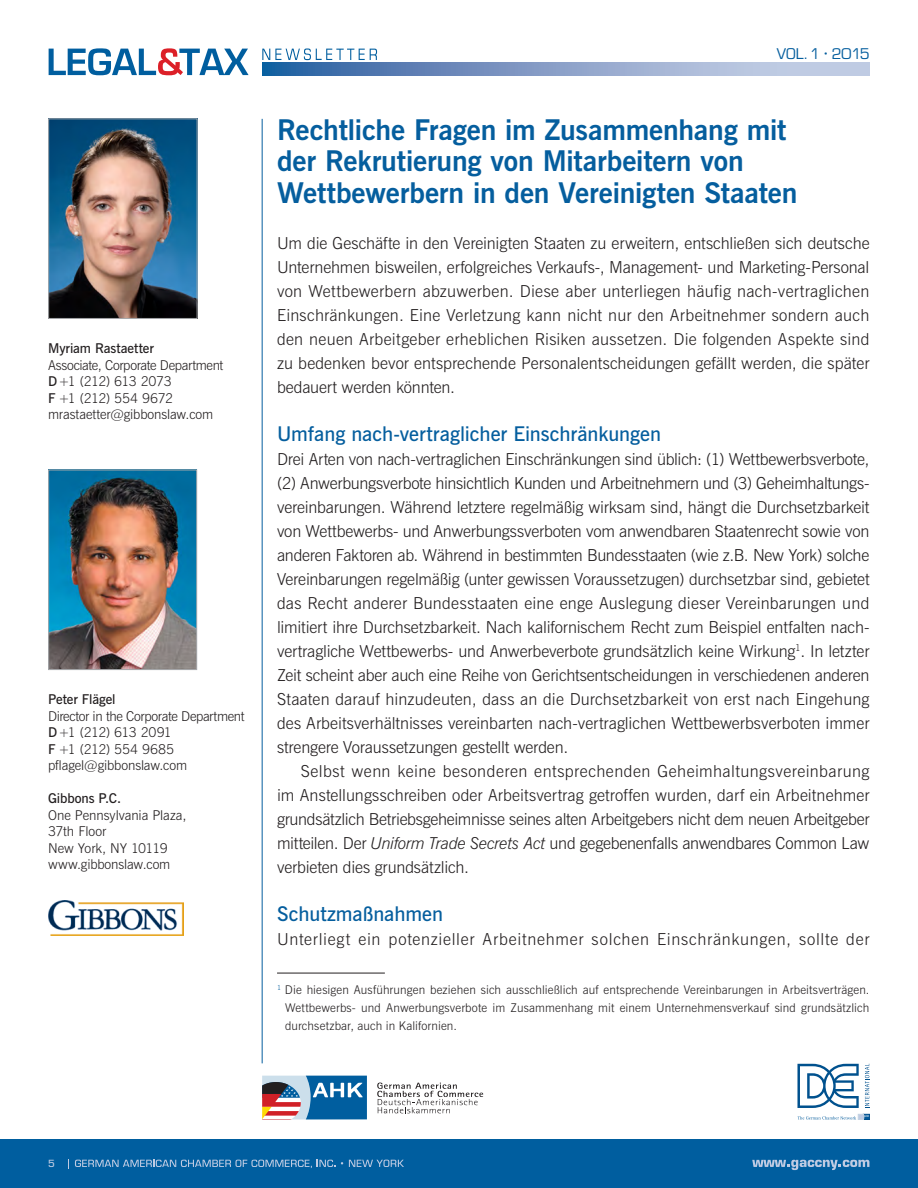
<style>
.page{position:relative;width:918px;height:1188px;background:#fff}
.page>*{position:absolute;margin:0;border:0;box-sizing:border-box;transform-origin:0 0}
.Article_Headline_1st{font:700 28.5px/31.5px "News Gothic BT";letter-spacing:-.01em;color:#055e9e}
.Article_SubHeadLine{font:600 20.25px "News Gothic BT";color:#055e9e}
.Article_Copy{font:300 16.5px/24px "News Gothic BT";color:#231f20;text-align:justify}
.Article_Copy-2{font:300 16.5px "News Gothic BT";letter-spacing:.045em;color:#231f20}
.t1{font:16.2px "Eurostile Rmn";color:#055e9e}
.Contact_Box{font:300 13.5px "News Gothic BT";letter-spacing:-.015em;color:#231f20}
.Contact_Box-2{font:600 13.5px "News Gothic BT";letter-spacing:-.005em;color:#231f20}
.Contact_Box-3{font:300 13.5px "News Gothic BT";letter-spacing:-.05em;color:#231f20}
.Fußnote{font:300 12px/18px "News Gothic BT";letter-spacing:.01em;color:#231f20;text-align:justify}
.t2{font:10.8px "Eurostile Mdm";color:#becbe3}
.s1{font-weight:600}
.s2{font-style:italic}
</style>
<div class="page">
<div style="left:0;top:1139px;width:918px;height:49px;background:#005e9f"></div>
<svg style="left:75px;top:1160px;width:260px;height:8px"></svg>
<svg style="left:349px;top:1160px;width:55px;height:7px"></svg>
<svg style="left:752px;top:1160px;width:117px;height:10px"></svg>
<svg style="left:377px;top:1083px;width:106px;height:30px"></svg>
<svg style="left:262px;top:1076px;width:105px;height:44px;background:#6585a6"></svg>
<svg style="left:797px;top:1064px;width:72px;height:56px"></svg>
<svg style="left:262px;top:63px;width:607px;height:12px;background:#849ec7"></svg>
<svg style="left:262px;top:48px;width:115px;height:12px"></svg>
<svg style="left:49px;top:48px;width:200px;height:27px"></svg>
<hr style="left:262px;top:119px;width:1px;height:944px;background:#055e9e">
<img style="left:50px;top:472px;width:145px;height:196px">
<div style="left:48px;top:470px;width:149px;height:200px;border:1px solid #a7a9ac"></div>
<img style="left:50px;top:121px;width:145px;height:196px">
<div style="left:48px;top:119px;width:149px;height:200px;border:1px solid #a7a9ac"></div>
<img style="left:49px;top:900px;width:135px;height:35px">
<hr style="left:277px;top:973px;width:108px;height:1px;background:#231f20">
<p class="Contact_Box-2" style="left:48px;top:340px;width:107px">Myriam Rastaetter</p>
<p class="Contact_Box" style="left:48px;top:357px;width:177px">Associate, Corporate Department</p>
<p class="Contact_Box-3" style="left:48px;top:373px;width:125px"><span class="s1">D</span>+1 (212) 613 2073</p>
<p class="Contact_Box" style="left:48px;top:390px;width:127px"><span class="s1">F</span> +1 (212) 554 9672</p>
<p class="Contact_Box" style="left:48px;top:406px;width:167px">mrastaetter@gibbonslaw.com</p>
<p class="Contact_Box-2" style="left:48px;top:691px;width:69px">Peter Flägel</p>
<p class="Contact_Box" style="left:48px;top:708px;width:198px">Director in the Corporate Department</p>
<p class="Contact_Box-3" style="left:48px;top:724px;width:125px"><span class="s1">D</span>+1 (212) 613 2091</p>
<p class="Contact_Box" style="left:48px;top:741px;width:128px"><span class="s1">F</span> +1 (212) 554 9685</p>
<p class="Contact_Box" style="left:48px;top:757px;width:141px">pflagel@gibbonslaw.com</p>
<p class="Contact_Box-2" style="left:48px;top:790px;width:75px">Gibbons P.C.</p>
<p class="Contact_Box" style="left:48px;top:807px;width:140px">One Pennsylvania Plaza,</p>
<p class="Contact_Box" style="left:48px;top:823px;width:60px">37th Floor</p>
<p class="Contact_Box" style="left:48px;top:840px;width:121px">New York, NY 10119</p>
<p class="Contact_Box" style="left:48px;top:856px;width:124px">www.gibbonslaw.com</p>
<p class="t1" style="left:777px;top:43px;width:95px">VOL. 1 • 2015</p>
<p class="Article_Headline_1st" style="left:277px;top:113px;width:522px">Rechtliche Fragen im Zusammenhang mit der Rekrutierung von Mitarbeitern von<br>Wettbewerbern in den Vereinigten Staaten</p>
<p class="Article_Copy" style="left:277px;top:231px;width:594px">Um die Geschäfte in den Vereinigten Staaten zu erweitern, entschließen sich deutsche Unternehmen bisweilen, erfolgreiches Verkaufs-, Management- und Marketing-Personal von Wettbewerbern abzuwerben. Diese aber unterliegen häufig nach-vertraglichen Einschränkungen. Eine Verletzung kann nicht nur den Arbeitnehmer sondern auch den neuen Arbeitgeber erheblichen Risiken aussetzen. Die folgenden Aspekte sind zu bedenken bevor entsprechende Personalentscheidungen gefällt werden, die später bedauert werden könnten.</p>
<p class="Article_SubHeadLine" style="left:277px;top:421px;width:385px">Umfang nach-vertraglicher Einschränkungen</p>
<p class="Article_Copy" style="left:277px;top:447px;width:594px">Drei Arten von nach-vertraglichen Einschränkungen sind üblich: (1) Wettbewerbsverbote, (2) Anwerbungsverbote hinsichtlich Kunden und Arbeitnehmern und (3) Geheimhaltungs&shy;vereinbarungen. Während letztere regelmäßig wirksam sind, hängt die Durchsetzbarkeit von Wettbewerbs- und Anwerbungssverboten vom anwendbaren Staatenrecht sowie von anderen Faktoren ab. Während in bestimmten Bundesstaaten (wie z.B. New York) solche Vereinbarungen regelmäßig (unter gewissen Voraussetzugen) durchsetzbar sind, gebietet das Recht anderer Bundesstaaten eine enge Auslegung dieser Vereinbarungen und limitiert ihre Durchsetzbarkeit. Nach kalifornischem Recht zum Beispiel entfalten nach&shy;vertragliche Wettbewerbs- und Anwerbeverbote grundsätzlich keine Wirkung<sup>1</sup>. In letzter Zeit scheint aber auch eine Reihe von Gerichtsentscheidungen in verschiedenen anderen Staaten darauf hinzudeuten, dass an die Durchsetzbarkeit von erst nach Eingehung des Arbeitsverhältnisses vereinbarten nach-vertraglichen Wettbewerbsverboten immer strengere Voraussetzungen gestellt werden.</p>
<p class="Article_Copy" style="left:277px;top:759px;width:594px;text-indent:24px">Selbst wenn keine besonderen entsprechenden Geheimhaltungsvereinbarung im Anstellungsschreiben oder Arbeitsvertrag getroffen wurden, darf ein Arbeitnehmer grundsätzlich Betriebsgeheimnisse seines alten Arbeitgebers nicht dem neuen Arbeitgeber mitteilen. Der <span class="s2">Uniform Trade Secrets Act</span> und gegebenenfalls anwendbares Common Law verbieten dies grundsätzlich.</p>
<p class="Article_SubHeadLine" style="left:277px;top:901px;width:168px">Schutzmaßnahmen</p>
<p class="Article_Copy-2" style="left:277px;top:929px;width:594px">Unterliegt ein potenzieller Arbeitnehmer solchen Einschränkungen, sollte der</p>
<p class="Fußnote" style="left:285px;top:981px;width:586px;text-indent:-8px"><sup>1</sup> Die hiesigen Ausführungen beziehen sich ausschließlich auf entsprechende Vereinbarungen in Arbeitsverträgen.<br>Wettbewerbs- und Anwerbungsverbote im Zusammenhang mit einem Unternehmensverkauf sind grundsätzlich durchsetzbar, auch in Kalifornien.</p>
<p class="t2" style="left:48px;top:1156px;width:8px">5</p>
</div>
